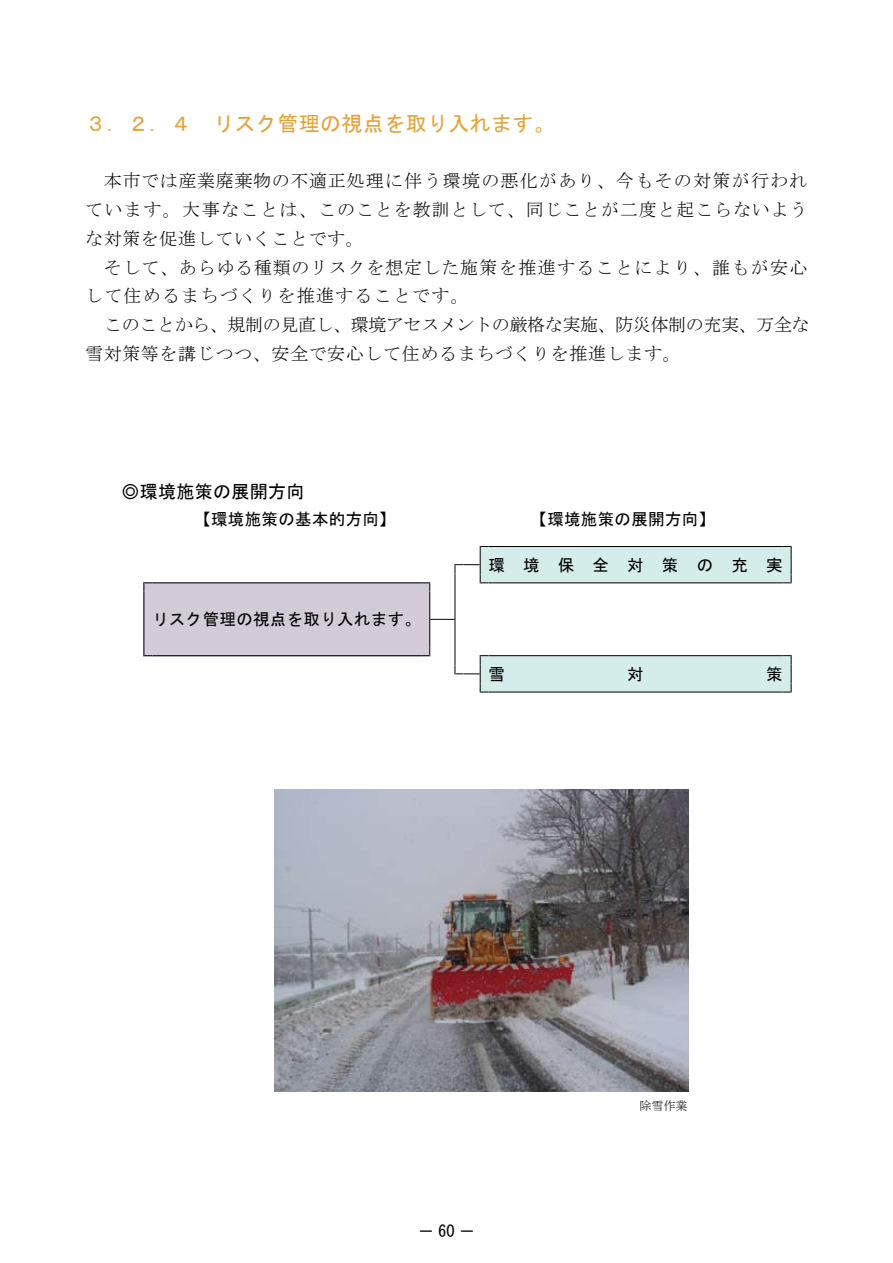
<style>
.page{position:relative;width:893px;height:1263px;background:#fff}
.page>*{position:absolute;margin:0;border:0;box-sizing:border-box;transform-origin:0 0}
.t1{font:21px "MS Gothic";letter-spacing:.02em;color:#e6a238}
.t2{font:18px/28.8px "MS Mincho";letter-spacing:.04em;color:#000;text-align:justify}
.t3{font:18px/28.8px "MS Mincho";letter-spacing:-.02em;color:#000}
.t4{font:18px/28.8px "MS Mincho";letter-spacing:.07em;color:#000}
.t5{font:18px "MS Gothic";letter-spacing:.015em;color:#000}
.t6{font:16.5px "MS Gothic";letter-spacing:.02em;color:#000}
.t7{font:16.5px "MS Gothic";letter-spacing:1.105em;color:#000}
.t8{font:12px "MS Mincho";color:#000}
</style>
<div class="page">
<div style="left:143px;top:582px;width:287px;height:75px;background:#d3ccd6"></div>
<div style="left:480px;top:546px;width:311px;height:37px;background:#d4ecea"></div>
<div style="left:480px;top:656px;width:311px;height:36px;background:#d4ecea"></div>
<hr style="left:489px;top:546px;width:294px;height:1px;background:#000">
<svg style="left:143px;top:582px;width:10px;height:9px"></svg>
<svg style="left:421px;top:582px;width:10px;height:9px"></svg>
<hr style="left:152px;top:582px;width:269px;height:1px;background:#000">
<svg style="left:454px;top:546px;width:35px;height:38px"></svg>
<svg style="left:782px;top:546px;width:10px;height:38px"></svg>
<hr style="left:489px;top:582px;width:294px;height:1px;background:#000">
<svg style="left:430px;top:619px;width:24px;height:1px"></svg>
<hr style="left:143px;top:591px;width:1px;height:56px;background:#000">
<hr style="left:429px;top:591px;width:1px;height:56px;background:#000">
<svg style="left:143px;top:647px;width:10px;height:10px"></svg>
<svg style="left:421px;top:647px;width:10px;height:10px"></svg>
<hr style="left:152px;top:655px;width:269px;height:1px;background:#000">
<hr style="left:489px;top:655px;width:294px;height:1px;background:#000">
<hr style="left:454px;top:573px;width:1px;height:92px;background:#000">
<svg style="left:454px;top:655px;width:35px;height:38px"></svg>
<svg style="left:782px;top:655px;width:10px;height:38px"></svg>
<hr style="left:489px;top:691px;width:294px;height:1px;background:#000">
<img style="left:274px;top:789px;width:415px;height:303px">
<p class="t1" style="left:85px;top:113px;width:471px">３．２．４ リスク管理の視点を取り入れます。</p>
<p class="t2" style="left:85px;top:166px;width:724px;text-indent:19px">本市では産業廃棄物の不適正処理に伴う環境の悪化があり、今もその対策が行われています。大事なことは、このことを教訓として、同じことが二度と起こらないような対策を促進していくことです。</p>
<p class="t4" style="left:85px;top:253px;width:724px;text-indent:19px">そして、あらゆる種類のリスクを想定した施策を推進することにより、誰もが安心して住めるまちづくりを推進することです。</p>
<p class="t3" style="left:85px;top:310px;width:726px;text-indent:19px">このことから、規制の見直し、環境アセスメントの厳格な実施、防災体制の充実、万全な雪対策等を講じつつ、安全で安心して住めるまちづくりを推進します。</p>
<p class="t5" style="left:122px;top:482px;width:184px">◎環境施策の展開方向</p>
<p class="t6" style="left:194px;top:511px;width:203px">【環境施策の基本的方向】</p>
<p class="t6" style="left:531px;top:511px;width:186px">【環境施策の展開方向】</p>
<p class="t7" style="left:488px;top:557px;width:295px">環境保全対策の充実</p>
<p class="t6" style="left:152px;top:611px;width:270px">リスク管理の視点を取り入れます。</p>
<p class="t6" style="left:488px;top:666px;width:18px">雪</p>
<p class="t6" style="left:627px;top:666px;width:18px">対</p>
<p class="t6" style="left:766px;top:666px;width:18px">策</p>
<p class="t6" style="left:418px;top:1223px;width:59px">－60－</p>
<p class="t6" style="left:420px;top:1223px;width:55px">- -</p>
<p class="t8" style="left:639px;top:1099px;width:49px">除雪作業</p>
</div>
